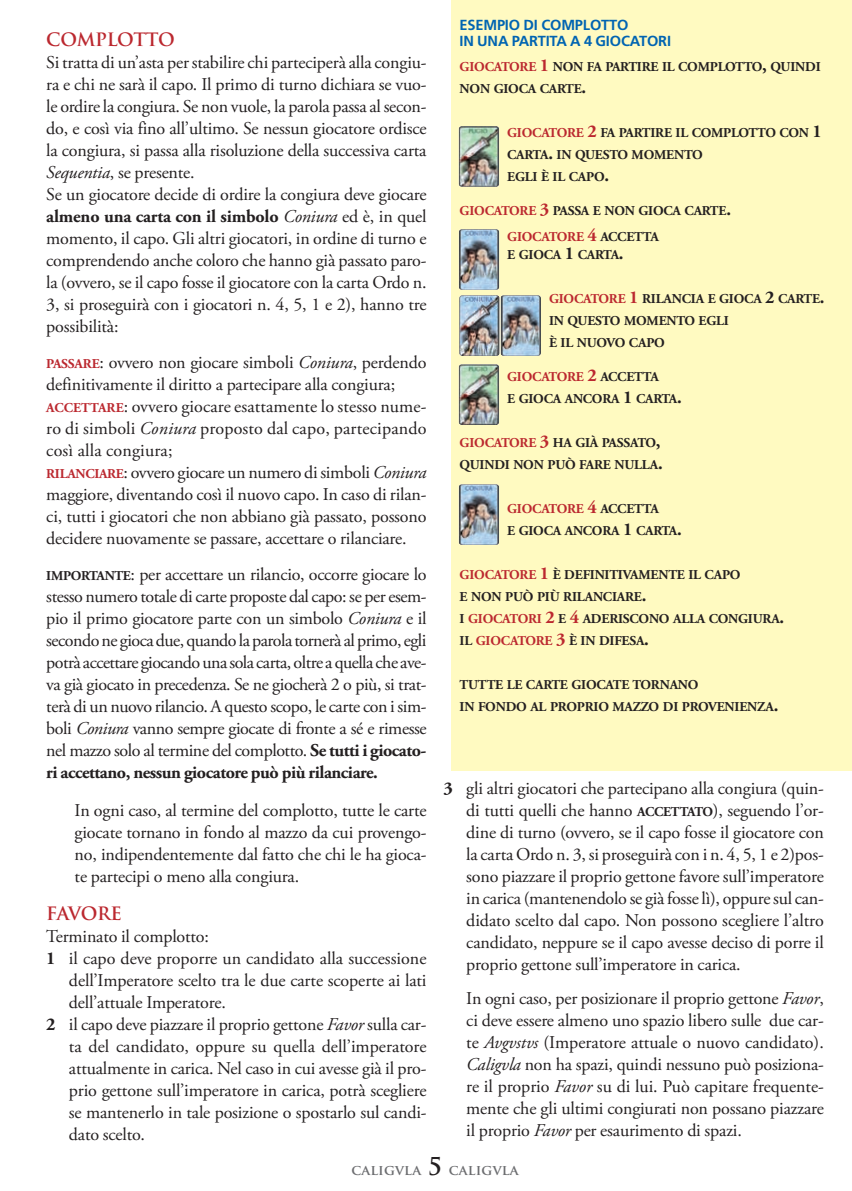
<style>
.page{position:relative;width:852px;height:1191px;background:#fff}
.page>*{position:absolute;margin:0;border:0;box-sizing:border-box;transform-origin:0 0}
.t1{font:18px/22px "Adobe Garamond Pro";letter-spacing:-.01em;color:#231f20;text-align:justify}
.t2{font:700 18px "Trajan Pro";letter-spacing:-.02em;color:#bb282f}
.t3{font:700 14.6px/16px "Frutiger";letter-spacing:-.01em;color:#0164b2}
.t4{font:700 14px "Trajan Pro";letter-spacing:.01em;color:#6c6d70}
.t5{font:700 13.6px/22px "Adobe Garamond Pro";letter-spacing:-.015em;color:#231f20}
.s1{color:#bb282f}
.s2{font-size:18px;color:#bb282f}
.s3{font-size:18px}
.s4{font-style:italic}
.s5{font-weight:700}
.s6{font-weight:700;font-size:13.6px;color:#bb282f}
.s7{font-weight:700;font-size:13.6px}
.s8{font-size:24px;color:#231f20}
</style>
<div class="page">
<div style="left:451px;top:0;width:400px;height:771px;background:#fffac1"></div>
<p class="t3" style="left:459px;top:18px;width:213px">ESEMPIO DI COMPLOTTO<br>IN UNA PARTITA A 4 GIOCATORI</p>
<p class="t5" style="left:459px;top:57px;width:362px"><span class="s1">GIOCATORE</span> <span class="s2">1</span> NON FA PARTIRE IL COMPLOTTO<span class="s3">,</span> QUINDI<br>NON GIOCA CARTE<span class="s3">.</span></p>
<p class="t5" style="left:507px;top:123px;width:316px"><span class="s1">GIOCATORE</span> <span class="s2">2</span> FA PARTIRE IL COMPLOTTO CON <span class="s3">1<br></span>CARTA<span class="s3">.</span> IN QUESTO MOMENTO<br>EGLI È IL CAPO<span class="s3">.</span></p>
<p class="t5" style="left:507px;top:199px;width:225px;line-height:26px;text-indent:-48px"><span class="s1">GIOCATORE</span> <span class="s2">3</span> PASSA E NON GIOCA CARTE<span class="s3">.<br></span><span class="s1">GIOCATORE</span> <span class="s2">4</span> ACCETTA</p>
<p class="t5" style="left:507px;top:245px;width:118px">E GIOCA <span class="s3">1</span> CARTA<span class="s3">.</span></p>
<p class="t5" style="left:548px;top:289px;width:277px"><span class="s1">GIOCATORE</span> <span class="s2">1</span> RILANCIA E GIOCA <span class="s3">2</span> CARTE<span class="s3">.<br></span>IN QUESTO MOMENTO EGLI<br>È IL NUOVO CAPO</p>
<p class="t5" style="left:507px;top:367px;width:176px"><span class="s1">GIOCATORE</span> <span class="s2">2</span> ACCETTA<br>E GIOCA ANCORA <span class="s3">1</span> CARTA<span class="s3">.</span></p>
<p class="t5" style="left:459px;top:433px;width:204px"><span class="s1">GIOCATORE</span> <span class="s2">3</span> HA GIÀ PASSATO<span class="s3">,<br></span>QUINDI NON PUÒ FARE NULLA<span class="s3">.</span></p>
<p class="t5" style="left:507px;top:499px;width:176px"><span class="s1">GIOCATORE</span> <span class="s2">4</span> ACCETTA<br>E GIOCA ANCORA <span class="s3">1</span> CARTA<span class="s3">.</span></p>
<p class="t5" style="left:459px;top:565px;width:326px"><span class="s1">GIOCATORE</span> <span class="s2">1</span> È DEFINITIVAMENTE IL CAPO<br>E NON PUÒ PIÙ RILANCIARE<span class="s3">.<br></span>I <span class="s1">GIOCATORI</span> <span class="s2">2</span> E <span class="s2">4</span> ADERISCONO ALLA CONGIURA<span class="s3">.<br></span>IL <span class="s1">GIOCATORE</span> <span class="s2">3</span> È IN DIFESA<span class="s3">.</span></p>
<p class="t5" style="left:459px;top:675px;width:320px">TUTTE LE CARTE GIOCATE TORNANO<br>IN FONDO AL PROPRIO MAZZO DI PROVENIENZA<span class="s3">.</span></p>
<p class="t2" style="left:46px;top:29px;width:130px">COMPLOTTO</p>
<p class="t1" style="left:46px;top:53px;width:381px;text-align:left">Si tratta di un’asta per stabilire chi parteciperà alla congiu&shy;ra e chi ne sarà il capo. Il primo di turno dichiara se vuo&shy;le ordire la congiura. Se non vuole, la parola passa al secon&shy;do, e così via fino all’ultimo. Se nessun giocatore ordisce la congiura, si passa alla risoluzione della successiva carta <span class="s4">Sequentia</span>, se presente.<br>Se un giocatore decide di ordire la congiura deve giocare <span class="s5">almeno una carta con il simbolo</span> <span class="s4">Coniura</span> ed è, in quel momento, il capo. Gli altri giocatori, in ordine di turno e comprendendo anche coloro che hanno già passato paro&shy;la (ovvero, se il capo fosse il giocatore con la carta Ordo n.<br>3, si proseguirà con i giocatori n. 4, 5, 1 e 2), hanno tre possibilità:</p>
<p class="t1" style="left:46px;top:353px;width:381px;text-align:left"><span class="s6">PASSARE</span>: ovvero non giocare simboli <span class="s4">Coniura</span>, perdendo definitivamente il diritto a partecipare alla congiura; <span class="s6">ACCETTARE</span>: ovvero giocare esattamente lo stesso nume&shy;ro di simboli <span class="s4">Coniura</span> proposto dal capo, partecipando così alla congiura;<br><span class="s6">RILANCIARE</span>: ovvero giocare un numero di simboli <span class="s4">Coniura </span>maggiore, diventando così il nuovo capo. In caso di rilan&shy;ci, tutti i giocatori che non abbiano già passato, possono decidere nuovamente se passare, accettare o rilanciare.</p>
<p class="t1" style="left:46px;top:565px;width:381px"><span class="s7">IMPORTANTE</span>: per accettare un rilancio, occorre giocare lo stesso numero totale di carte proposte dal capo: se per esem&shy;pio il primo giocatore parte con un simbolo <span class="s4">Coniura</span> e il secondo ne gioca due, quando la parola tornerà al primo, egli potrà accettare giocando una sola carta, oltre a quella che ave&shy;va già giocato in precedenza. Se ne giocherà 2 o più, si trat&shy;terà di un nuovo rilancio. A questo scopo, le carte con i sim&shy;boli <span class="s4">Coniura</span> vanno sempre giocate di fronte a sé e rimesse nel mazzo solo al termine del complotto. <span class="s5">Se tutti i giocato&shy;ri accettano, nessun giocatore può più rilanciare.</span></p>
<p class="t1" style="left:75px;top:801px;width:353px">In ogni caso, al termine del complotto, tutte le carte giocate tornano in fondo al mazzo da cui provengo&shy;no, indipendentemente dal fatto che chi le ha gioca&shy;te partecipi o meno alla congiura.</p>
<p class="t2" style="left:46px;top:903px;width:77px">FAVORE</p>
<p class="t1" style="left:46px;top:926px;width:164px">Terminato il complotto:</p>
<p class="t1" style="left:46px;top:948px;width:381px"><span class="s5">1</span> il capo deve proporre un candidato alla successione</p>
<p class="t1" style="left:69px;top:970px;width:359px">dell’Imperatore scelto tra le due carte scoperte ai lati</p>
<p class="t1" style="left:69px;top:992px;width:158px">dell’attuale Imperatore.</p>
<p class="t1" style="left:46px;top:1014px;width:381px"><span class="s5">2</span> il capo deve piazzare il proprio gettone <span class="s4">Favor</span> sulla car-</p>
<p class="t1" style="left:69px;top:1036px;width:359px">ta del candidato, oppure su quella dell’imperatore</p>
<p class="t1" style="left:69px;top:1058px;width:359px">attualmente in carica. Nel caso in cui avesse già il pro-</p>
<p class="t1" style="left:69px;top:1080px;width:359px">prio gettone sull’imperatore in carica, potrà scegliere</p>
<p class="t1" style="left:69px;top:1102px;width:359px">se mantenerlo in tale posizione o spostarlo sul candi-</p>
<p class="t1" style="left:69px;top:1124px;width:77px">dato scelto.</p>
<p class="t1" style="left:466px;top:779px;width:359px;text-indent:-23px"><span class="s5">3</span> gli altri giocatori che partecipano alla congiura (quin&shy;di tutti quelli che hanno <span class="s7">ACCETTATO</span>), seguendo l’or&shy;dine di turno (ovvero, se il capo fosse il giocatore con la carta Ordo n. 3, si proseguirà con i n. 4, 5, 1 e 2)pos&shy;sono piazzare il proprio gettone favore sull’imperatore in carica (mantenendolo se già fosse lì), oppure sul can&shy;didato scelto dal capo. Non possono scegliere l’altro candidato, neppure se il capo avesse deciso di porre il proprio gettone sull’imperatore in carica.</p>
<p class="t1" style="left:466px;top:989px;width:359px">In ogni caso, per posizionare il proprio gettone <span class="s4">Favor</span>, ci deve essere almeno uno spazio libero sulle due car&shy;te <span class="s4">Avgvstvs</span> (Imperatore attuale o nuovo candidato).<br><span class="s4">Caligvla</span> non ha spazi, quindi nessuno può posiziona&shy;re il proprio <span class="s4">Favor</span> su di lui. Può capitare frequente&shy;mente che gli ultimi congiurati non possano piazzare il proprio <span class="s4">Favor</span> per esaurimento di spazi.</p>
<p class="t4" style="left:351px;top:1162px;width:169px">caligvla <span class="s8">5</span> caligvla</p>
</div>
